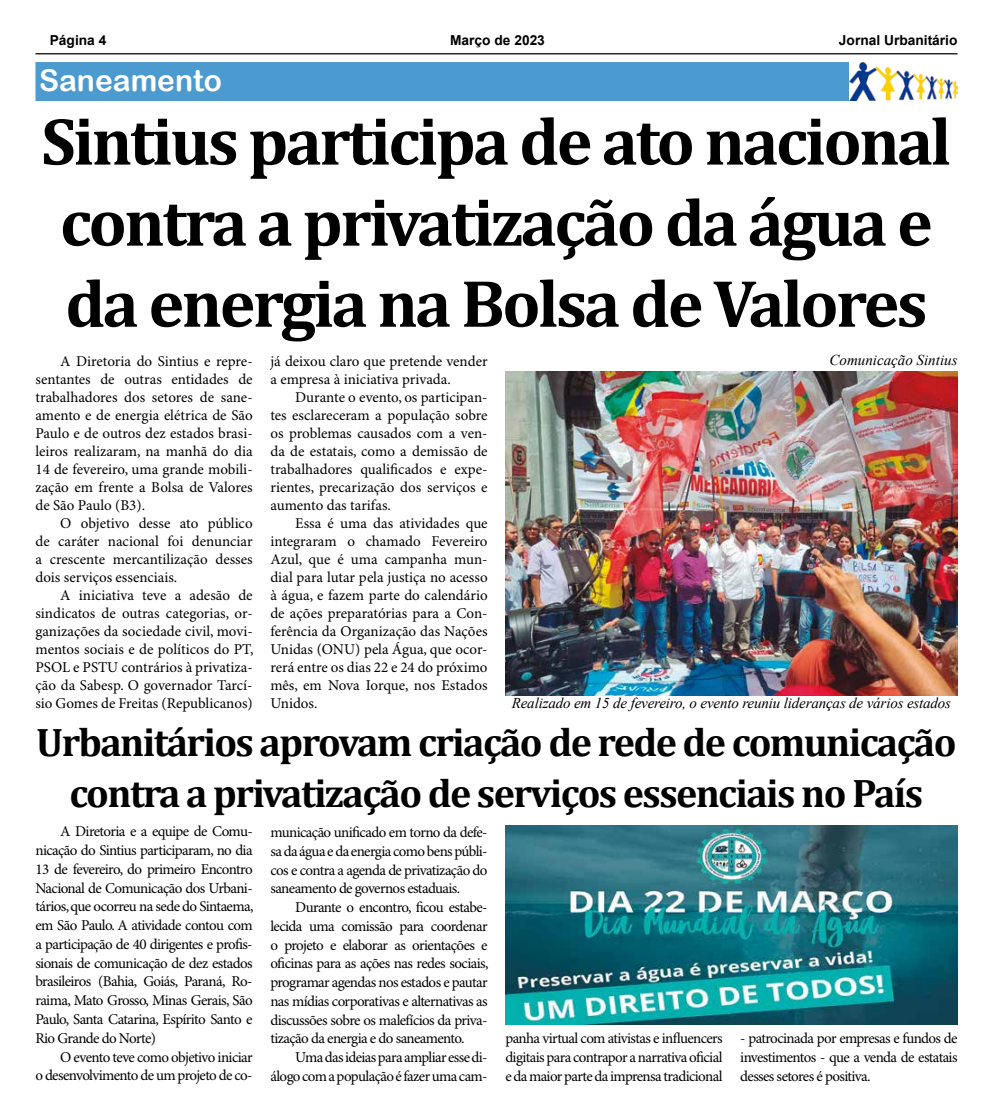
<style>
.page{position:relative;width:993px;height:1117px;background:#fff}
.page>*{position:absolute;margin:0;border:0;box-sizing:border-box;transform-origin:0 0}
.t1{font:700 67.5px/81px "Cambria";letter-spacing:-.04em;color:#000}
.t2{font:700 40px/51.2px "Cambria";letter-spacing:-.04em;color:#000;text-align:center}
.t3{font:30px "Arial Rounded MT Bold";color:#fff}
.t4{font:15px/18px "Minion Pro";letter-spacing:-.035em;color:#000;text-align:justify}
.t5{font:italic 15px "Times New Roman";letter-spacing:-.01em;color:#000}
.t6{font:15px/18px "Minion Pro";color:#000}
.t7{font:700 13.75px "Arial";color:#000}
</style>
<div class="page">
<hr style="left:35px;top:53px;width:922px;height:1px;background:#000">
<div style="left:35px;top:62px;width:922px;height:39px;background:#4c9bd0"></div>
<img style="left:848px;top:62px;width:109px;height:39px">
<img style="left:505px;top:371px;width:452px;height:324px">
<img style="left:505px;top:825px;width:452px;height:198px">
<p class="t7" style="left:50px;top:31px;width:58px">Página 4</p>
<p class="t7" style="left:450px;top:31px;width:96px">Março de 2023</p>
<p class="t7" style="left:838px;top:31px;width:120px">Jornal Urbanitário</p>
<h3 class="t3" style="left:39px;top:63px;width:184px">Saneamento</h3>
<h1 class="t1" style="left:41px;top:99px;width:911px">Sintius participa de ato nacional contra a privatização da água e da energia na Bolsa de Valores</h1>
<p class="t4" style="left:35px;top:352px;width:219px;text-indent:25px">A Diretoria do Sintius e repre&shy;sentantes de outras entidades de trabalhadores dos setores de sane&shy;amento e de energia elétrica de São Paulo e de outros dez estados brasi&shy;leiros realizaram, na manhã do dia 14 de fevereiro, uma grande mobili&shy;zação em frente a Bolsa de Valores de São Paulo (B3).</p>
<p class="t4" style="left:35px;top:514px;width:219px;text-indent:25px">O objetivo desse ato público de caráter nacional foi denunciar a crescente mercantilização desses dois serviços essenciais.</p>
<p class="t4" style="left:35px;top:586px;width:219px;text-indent:25px">A iniciativa teve a adesão de sindicatos de outras categorias, or&shy;ganizações da sociedade civil, movi&shy;mentos sociais e de políticos do PT, PSOL e PSTU contrários à privatiza&shy;ção da Sabesp. O governador Tarcí&shy;sio Gomes de Freitas (Republicanos)</p>
<p class="t6" style="left:270px;top:352px;width:219px">já deixou claro que pretende vender a empresa à iniciativa privada.</p>
<p class="t4" style="left:270px;top:388px;width:219px;text-indent:25px">Durante o evento, os participan&shy;tes esclareceram a população sobre os problemas causados com a ven&shy;da de estatais, como a demissão de trabalhadores qualificados e expe&shy;rientes, precarização dos serviços e aumento das tarifas.</p>
<p class="t4" style="left:270px;top:514px;width:219px;text-indent:25px">Essa é uma das atividades que integraram o chamado Fevereiro Azul, que é uma campanha mun&shy;dial para lutar pela justiça no acesso à água, e fazem parte do calendário de ações preparatórias para a Con&shy;ferência da Organização das Nações Unidas (ONU) pela Água, que ocor&shy;rerá entre os dias 22 e 24 do próximo mês, em Nova Iorque, nos Estados Unidos.</p>
<p class="t5" style="left:829px;top:350px;width:129px">Comunicação Sintius</p>
<p class="t5" style="left:511px;top:692px;width:440px">Realizado em 15 de fevereiro, o evento reuniu lideranças de vários estados</p>
<h2 class="t2" style="left:36px;top:715px;width:921px">Urbanitários aprovam criação de rede de comunicação contra a privatização de serviços essenciais no País</h2>
<p class="t4" style="left:270px;top:823px;width:219px;line-height:18.8px">municação unificado em torno da defe&shy;sa da água e da energia como bens públi&shy;cos e contra a agenda de privatização do saneamento de governos estaduais.</p>
<p class="t4" style="left:270px;top:898px;width:219px;line-height:18.8px;text-indent:25px">Durante o encontro, ficou estabe&shy;lecida uma comissão para coordenar o projeto e elaborar as orientações e oficinas para as ações nas redes sociais, programar agendas nos estados e pautar nas mídias corporativas e alternativas as discussões sobre os malefícios da priva&shy;tização da energia e do saneamento.</p>
<p class="t4" style="left:270px;top:1048px;width:219px;line-height:18.8px;text-align:right">Uma das ideias para ampliar esse di&shy;álogo com a população é fazer uma cam-</p>
<p class="t4" style="left:35px;top:822px;width:219px;line-height:18.8px;text-indent:25px">A Diretoria e a equipe de Comu&shy;nicação do Sintius participaram, no dia 13 de fevereiro, do primeiro Encontro Nacional de Comunicação dos Urbani&shy;tários, que ocorreu na sede do Sintaema, em São Paulo. A atividade contou com a participação de 40 dirigentes e profis&shy;sionais de comunicação de dez estados brasileiros (Bahia, Goiás, Paraná, Ro&shy;raima, Mato Grosso, Minas Gerais, São Paulo, Santa Catarina, Espírito Santo e Rio Grande do Norte)</p>
<p class="t4" style="left:35px;top:1047px;width:219px;line-height:18.8px;text-align:right">O evento teve como objetivo iniciar<br>o desenvolvimento de um projeto de co-</p>
<p class="t4" style="left:505px;top:1029px;width:219px;line-height:18.8px">panha virtual com ativistas e influencers digitais para contrapor a narrativa oficial e da maior parte da imprensa tradicional</p>
<p class="t4" style="left:740px;top:1029px;width:219px;line-height:18.8px">- patrocinada por empresas e fundos de investimentos - que a venda de estatais desses setores é positiva.</p>
</div>
